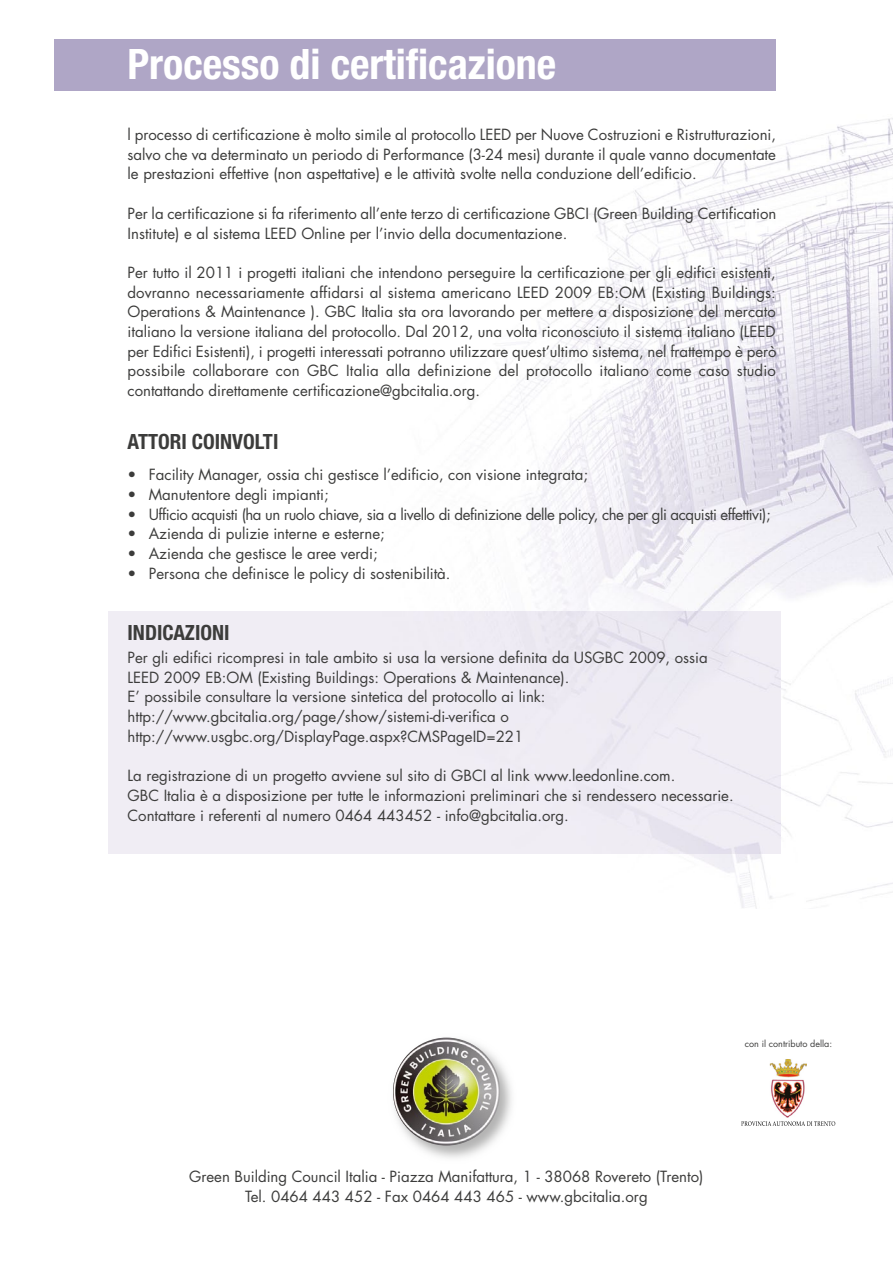
<style>
.page{position:relative;width:893px;height:1263px;background:#fff}
.page>*{position:absolute;margin:0;border:0;box-sizing:border-box;transform-origin:0 0}
.t1{font:700 condensed 42px "Helvetica Neue";color:#fff}
.t2{font:700 condensed 21px "Helvetica Neue";color:#3c3c3b}
.t3{font:15px/19.6px "Futura";color:#3c3c3b}
.t4{font:15px "Futura";letter-spacing:-.03em;color:#3c3c3b}
.t5{font:9px "Futura";color:#3c3c3b}
</style>
<div class="page">
<img style="left:108px;top:39px;width:785px;height:869px">
<div style="left:54px;top:39px;width:721px;height:52px;background:#afa6c6"></div>
<img style="left:416px;top:1064px;width:96px;height:94px">
<img style="left:393px;top:1037px;width:107px;height:108px">
<div style="left:109px;top:612px;width:672px;height:241px;background:#f0edf4"></div>
<img style="left:769px;top:1059px;width:38px;height:59px">
<svg style="left:741px;top:1121px;width:94px;height:5px"></svg>
<h1 class="t1" style="left:128px;top:39px;width:430px">Processo di certificazione</h1>
<p class="t3" style="left:128px;top:124px;width:650px;text-align:justify">l processo di certificazione è molto simile al protocollo LEED per Nuove Costruzioni e Ristrutturazioni, salvo che va determinato un periodo di Performance (3-24 mesi) durante il quale vanno documentate le prestazioni effettive (non aspettative) e le attività svolte nella conduzione dell’edificio.</p>
<p class="t3" style="left:128px;top:203px;width:650px">Per la certificazione si fa riferimento all’ente terzo di certificazione GBCI (Green Building Certification<br>Institute) e al sistema LEED Online per l’invio della documentazione.</p>
<p class="t3" style="left:128px;top:262px;width:650px;text-align:justify">Per tutto il 2011 i progetti italiani che intendono perseguire la certificazione per gli edifici esistenti, dovranno necessariamente affidarsi al sistema americano LEED 2009 EB:OM (Existing Buildings:<br>Operations &amp; Maintenance ). GBC Italia sta ora lavorando per mettere a disposizione del mercato italiano la versione italiana del protocollo. Dal 2012, una volta riconosciuto il sistema italiano (LEED per Edifici Esistenti), i progetti interessati potranno utilizzare quest’ultimo sistema, nel frattempo è però possibile collaborare con GBC Italia alla definizione del protocollo italiano come caso studio contattando direttamente certificazione@gbcitalia.org.</p>
<h2 class="t2" style="left:128px;top:429px;width:152px">ATTORI COINVOLTI</h2>
<p class="t3" style="left:128px;top:465px;width:462px">• Facility Manager, ossia chi gestisce l’edificio, con visione integrata;</p>
<p class="t3" style="left:128px;top:484px;width:203px">• Manutentore degli impianti;</p>
<p class="t4" style="left:128px;top:504px;width:645px">• Ufficio acquisti (ha un ruolo chiave, sia a livello di definizione delle policy, che per gli acquisti effettivi);</p>
<p class="t3" style="left:128px;top:524px;width:259px">• Azienda di pulizie interne e esterne;</p>
<p class="t3" style="left:128px;top:544px;width:252px">• Azienda che gestisce le aree verdi;</p>
<p class="t3" style="left:128px;top:563px;width:324px">• Persona che definisce le policy di sostenibilità.</p>
<h2 class="t2" style="left:128px;top:620px;width:103px">INDICAZIONI</h2>
<p class="t3" style="left:128px;top:647px;width:582px">Per gli edifici ricompresi in tale ambito si usa la versione definita da USGBC 2009, ossia LEED 2009 EB:OM (Existing Buildings: Operations &amp; Maintenance).<br>E’ possibile consultare la versione sintetica del protocollo ai link: http://www.gbcitalia.org/page/show/sistemi-di-verifica o http://www.usgbc.org/DisplayPage.aspx?CMSPageID=221</p>
<p class="t3" style="left:128px;top:766px;width:608px">La registrazione di un progetto avviene sul sito di GBCI al link www.leedonline.com.<br>GBC Italia è a disposizione per tutte le informazioni preliminari che si rendessero necessarie.<br>Contattare i referenti al numero 0464 443452 - info@gbcitalia.org.</p>
<p class="t5" style="left:745px;top:1037px;width:89px">con il contributo della:</p>
<p class="t3" style="left:189px;top:1166px;width:516px;text-align:center">Green Building Council Italia - Piazza Manifattura, 1 - 38068 Rovereto (Trento)<br>Tel. 0464 443 452 - Fax 0464 443 465 - www.gbcitalia.org</p>
</div>
